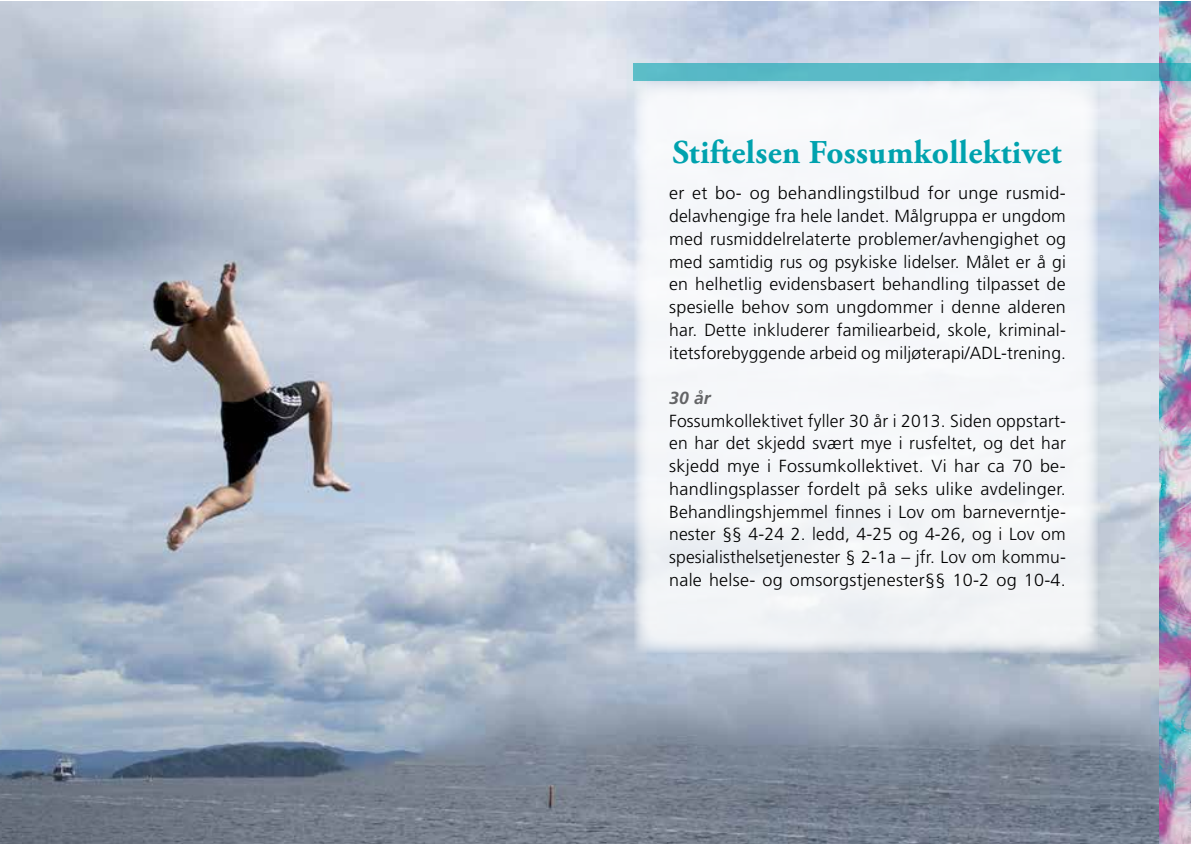
<style>
.page{position:relative;width:1191px;height:844px;background:#fff}
.page>*{position:absolute;margin:0;border:0;box-sizing:border-box;transform-origin:0 0}
.t1{font:700 33.25px "Adobe Garamond Pro";letter-spacing:.01em;color:#00a2ae}
.t2{font:300 17.5px/22.8px "Frutiger";letter-spacing:.01em;color:#000;text-align:justify}
.t3{font:italic 700 17.5px "Frutiger";color:#636466}
</style>
<div class="page">
<img style="left:0;top:2px;width:1159px;height:841px">
<img style="left:1159px;top:2px;width:31px;height:841px">
<div style="left:634px;top:80px;width:463px;height:572px;background:#f5f7f9"></div>
<div style="left:634px;top:63px;width:556px;height:17px;background:#5abac7"></div>
<h1 class="t1" style="left:672px;top:133px;width:390px">Stiftelsen Fossumkollektivet</h1>
<p class="t2" style="left:669px;top:182px;width:398px">er et bo- og behandlingstilbud for unge rusmid&shy;delavhengige fra hele landet. Målgruppa er ungdom med rusmiddelrelaterte problemer/avhengighet og med samtidig rus og psykiske lidelser. Målet er å gi en helhetlig evidensbasert behandling tilpasset de spesielle behov som ungdommer i denne alderen har. Dette inkluderer familiearbeid, skole, kriminal&shy;itetsforebyggende arbeid og miljøterapi/ADL-trening.</p>
<p class="t3" style="left:669px;top:387px;width:43px">30 år</p>
<p class="t2" style="left:669px;top:409px;width:398px">Fossumkollektivet fyller 30 år i 2013. Siden oppstart&shy;en har det skjedd svært mye i rusfeltet, og det har skjedd mye i Fossumkollektivet. Vi har ca 70 be&shy;handlingsplasser fordelt på seks ulike avdelinger.<br>Behandlingshjemmel finnes i Lov om barneverntje&shy;nester §§ 4-24 2. ledd, 4-25 og 4-26, og i Lov om spesialisthelsetjenester § 2-1a – jfr. Lov om kommu&shy;nale helse- og omsorgstjenester§§ 10-2 og 10-4.</p>
</div>
